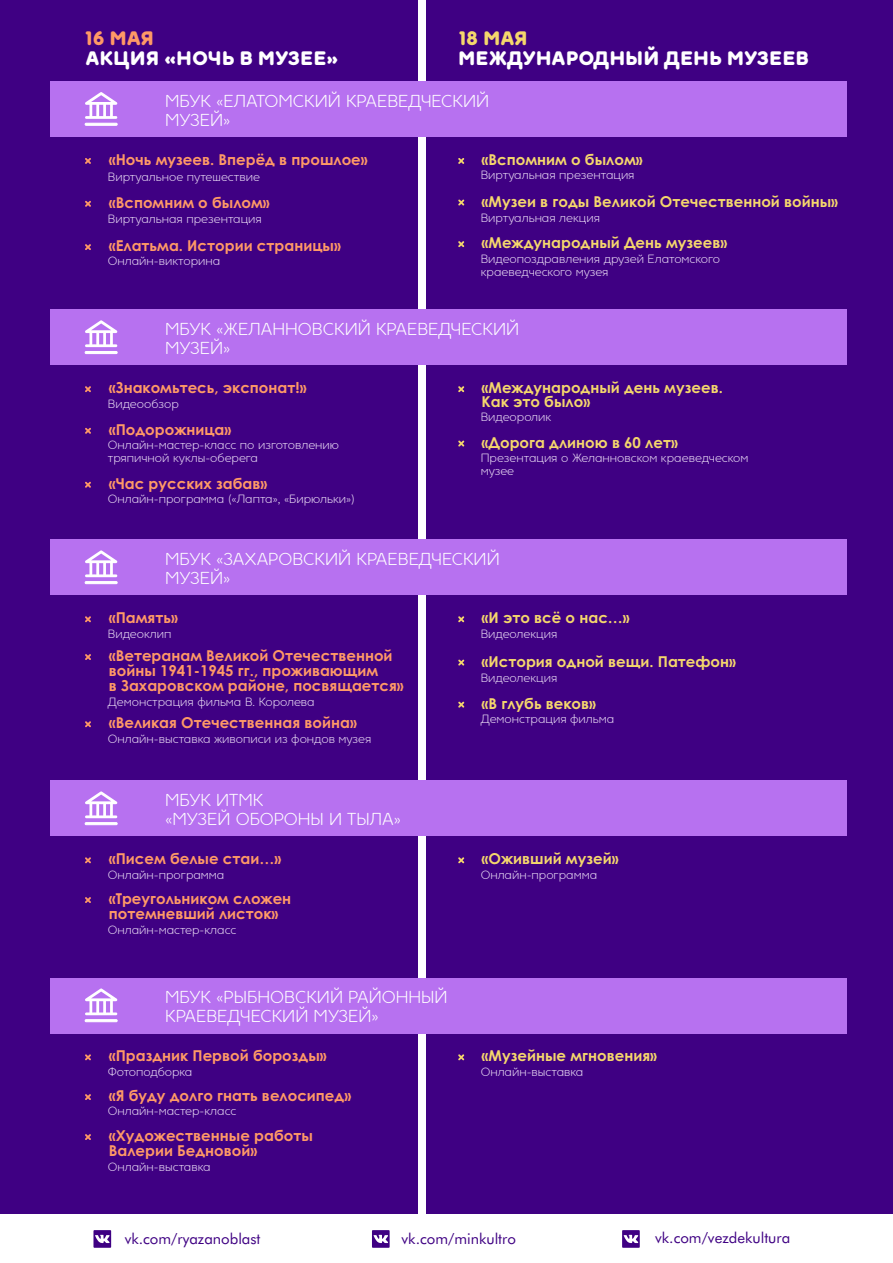
<style>
.page{position:relative;width:893px;height:1263px;background:#fff}
.page>*{position:absolute;margin:0;border:0;box-sizing:border-box;transform-origin:0 0}
.t1{font:900 19.5px "Ultima Pro";color:#fff}
.t2{font:900 19.5px "Ultima Pro";color:#f96}
.t3{font:900 19.5px "Ultima Pro";color:#f5d76c}
.t4{font:17.25px/19px "Ultima Pro Lt";color:#fff}
.t5{font:700 15px/15.1px "Century Gothic";color:#f96}
.t6{font:700 15px/14.1px "Century Gothic";color:#f5d76c}
.t7{font:15px "Futura Bk BT Rusbyme";color:#3f0083}
.t8{font:12px/13.2px "Ultima Pro Lt";color:#e6d7f2}
</style>
<div class="page">
<div style="left:0;top:0;width:417px;height:1213px;background:#3f0083"></div>
<div style="left:427px;top:0;width:466px;height:1213px;background:#3f0083"></div>
<div style="left:50px;top:81px;width:796px;height:56px;background:#b771f0"></div>
<svg style="left:85px;top:92px;width:32px;height:27px"></svg>
<div style="left:85px;top:123px;width:33px;height:3px;background:#fff;border:1px solid #fff"></div>
<svg style="left:85px;top:158px;width:6px;height:6px"></svg>
<svg style="left:85px;top:201px;width:6px;height:6px"></svg>
<svg style="left:85px;top:244px;width:6px;height:6px"></svg>
<svg style="left:458px;top:158px;width:6px;height:6px"></svg>
<svg style="left:458px;top:199px;width:6px;height:7px"></svg>
<svg style="left:458px;top:241px;width:6px;height:6px"></svg>
<div style="left:50px;top:309px;width:796px;height:56px;background:#b771f0"></div>
<svg style="left:85px;top:320px;width:32px;height:27px"></svg>
<div style="left:85px;top:351px;width:33px;height:3px;background:#fff;border:1px solid #fff"></div>
<svg style="left:85px;top:386px;width:6px;height:6px"></svg>
<svg style="left:85px;top:428px;width:6px;height:6px"></svg>
<svg style="left:85px;top:482px;width:6px;height:6px"></svg>
<svg style="left:458px;top:386px;width:6px;height:6px"></svg>
<svg style="left:458px;top:440px;width:6px;height:7px"></svg>
<svg style="left:93px;top:1230px;width:18px;height:18px"></svg>
<svg style="left:372px;top:1230px;width:18px;height:18px"></svg>
<svg style="left:622px;top:1230px;width:18px;height:18px"></svg>
<div style="left:50px;top:539px;width:796px;height:56px;background:#b771f0"></div>
<svg style="left:85px;top:550px;width:32px;height:27px"></svg>
<div style="left:85px;top:581px;width:33px;height:3px;background:#fff;border:1px solid #fff"></div>
<svg style="left:85px;top:616px;width:6px;height:6px"></svg>
<svg style="left:85px;top:654px;width:6px;height:6px"></svg>
<svg style="left:458px;top:616px;width:6px;height:6px"></svg>
<svg style="left:458px;top:659px;width:6px;height:7px"></svg>
<svg style="left:458px;top:702px;width:6px;height:6px"></svg>
<div style="left:50px;top:780px;width:796px;height:56px;background:#b771f0"></div>
<svg style="left:85px;top:791px;width:32px;height:27px"></svg>
<div style="left:85px;top:822px;width:33px;height:3px;background:#fff;border:1px solid #fff"></div>
<svg style="left:85px;top:857px;width:6px;height:6px"></svg>
<svg style="left:458px;top:857px;width:6px;height:6px"></svg>
<svg style="left:85px;top:897px;width:6px;height:6px"></svg>
<svg style="left:85px;top:721px;width:6px;height:6px"></svg>
<div style="left:50px;top:977px;width:796px;height:56px;background:#b771f0"></div>
<svg style="left:85px;top:988px;width:32px;height:27px"></svg>
<div style="left:85px;top:1019px;width:33px;height:3px;background:#fff;border:1px solid #fff"></div>
<svg style="left:85px;top:1054px;width:6px;height:6px"></svg>
<svg style="left:458px;top:1054px;width:6px;height:6px"></svg>
<svg style="left:85px;top:1094px;width:6px;height:6px"></svg>
<svg style="left:85px;top:1134px;width:6px;height:6px"></svg>
<h1 class="t2" style="left:86px;top:30px;width:70px">16 МАЯ</h1>
<h1 class="t3" style="left:459px;top:30px;width:70px">18 МАЯ</h1>
<h1 class="t1" style="left:85px;top:51px;width:255px">АКЦИЯ «НОЧЬ В МУЗЕЕ»</h1>
<h1 class="t1" style="left:458px;top:50px;width:352px">МЕЖДУНАРОДНЫЙ ДЕНЬ МУЗЕЕВ</h1>
<h2 class="t4" style="left:165px;top:93px;width:326px">МБУК «ЕЛАТОМСКИЙ КРАЕВЕДЧЕСКИЙ<br>МУЗЕЙ»</h2>
<p class="t5" style="left:109px;top:153px;width:260px">«Ночь музеев. Вперёд в прошлое»</p>
<p class="t6" style="left:482px;top:154px;width:163px">«Вспомним о былом»</p>
<p class="t8" style="left:108px;top:171px;width:154px">Виртуальное путешествие</p>
<p class="t8" style="left:481px;top:170px;width:155px">Виртуальная презентация</p>
<p class="t5" style="left:109px;top:196px;width:163px">«Вспомним о былом»</p>
<p class="t6" style="left:482px;top:195px;width:358px">«Музеи в годы Великой Отечественной войны»</p>
<p class="t8" style="left:108px;top:213px;width:155px">Виртуальная презентация</p>
<p class="t8" style="left:481px;top:212px;width:121px">Виртуальная лекция</p>
<p class="t5" style="left:109px;top:240px;width:234px">«Елатьма. Истории страницы»</p>
<p class="t8" style="left:108px;top:255px;width:114px">Онлайн-викторина</p>
<p class="t6" style="left:482px;top:237px;width:247px">«Международный День музеев»</p>
<p class="t8" style="left:481px;top:254px;width:241px">Видеопоздравления друзей Елатомского краеведческого музея</p>
<h2 class="t4" style="left:165px;top:321px;width:356px">МБУК «ЖЕЛАННОВСКИЙ КРАЕВЕДЧЕСКИЙ<br>МУЗЕЙ»</h2>
<p class="t5" style="left:109px;top:382px;width:199px">«Знакомьтесь, экспонат!»</p>
<p class="t8" style="left:108px;top:398px;width:72px">Видеообзор</p>
<p class="t5" style="left:109px;top:423px;width:124px">«Подорожница»</p>
<p class="t8" style="left:108px;top:439px;width:233px">Онлайн-мастер-класс по изготовлению тряпичной куклы-оберега</p>
<p class="t5" style="left:109px;top:477px;width:160px">«Час русских забав»</p>
<p class="t8" style="left:108px;top:494px;width:248px">Онлайн-программа («Лапта», «Бирюльки»)</p>
<p class="t6" style="left:482px;top:382px;width:243px">«Международный день музеев.<br>Как это было»</p>
<p class="t8" style="left:481px;top:411px;width:72px">Видеоролик</p>
<p class="t6" style="left:482px;top:436px;width:198px">«Дорога длиною в 60 лет»</p>
<p class="t8" style="left:481px;top:452px;width:269px">Презентация о Желанновском краеведческом музее</p>
<h2 class="t4" style="left:165px;top:551px;width:336px">МБУК «ЗАХАРОВСКИЙ КРАЕВЕДЧЕСКИЙ<br>МУЗЕЙ»</h2>
<p class="t5" style="left:109px;top:612px;width:71px">«Память»</p>
<p class="t8" style="left:108px;top:629px;width:65px">Видеоклип</p>
<p class="t5" style="left:109px;top:649px;width:297px">«Ветеранам Великой Отечественной войны 1941-1945 гг., проживающим<br>в Захаровском районе, посвящается»</p>
<p class="t8" style="left:108px;top:696px;width:208px">Демонстрация фильма В. Королева</p>
<p class="t5" style="left:109px;top:717px;width:250px">«Великая Отечественная война»</p>
<p class="t8" style="left:108px;top:733px;width:265px">Онлайн-выставка живописи из фондов музея</p>
<h2 class="t4" style="left:165px;top:792px;width:237px">МБУК ИТМК<br>«МУЗЕЙ ОБОРОНЫ И ТЫЛА»</h2>
<p class="t5" style="left:109px;top:853px;width:174px">«Писем белые стаи…»</p>
<p class="t8" style="left:108px;top:869px;width:118px">Онлайн-программа</p>
<p class="t5" style="left:109px;top:892px;width:184px">«Треугольником сложен потемневший листок»</p>
<p class="t8" style="left:108px;top:924px;width:130px">Онлайн-мастер-класс</p>
<h2 class="t4" style="left:165px;top:989px;width:284px">МБУК «РЫБНОВСКИЙ РАЙОННЫЙ<br>КРАЕВЕДЧЕСКИЙ МУЗЕЙ»</h2>
<p class="t5" style="left:109px;top:1050px;width:220px">«Праздник Первой борозды»</p>
<p class="t8" style="left:108px;top:1066px;width:86px">Фотоподборка</p>
<p class="t5" style="left:109px;top:1089px;width:244px">«Я буду долго гнать велосипед»</p>
<p class="t8" style="left:108px;top:1106px;width:130px">Онлайн-мастер-класс</p>
<p class="t5" style="left:109px;top:1129px;width:206px">«Художественные работы<br>Валерии Бедновой»</p>
<p class="t8" style="left:108px;top:1161px;width:104px">Онлайн-выставка</p>
<p class="t6" style="left:482px;top:612px;width:150px">«И это всё о нас…»</p>
<p class="t8" style="left:481px;top:628px;width:78px">Видеолекция</p>
<p class="t6" style="left:482px;top:655px;width:256px">«История одной вещи. Патефон»</p>
<p class="t8" style="left:481px;top:672px;width:78px">Видеолекция</p>
<p class="t6" style="left:482px;top:698px;width:116px">«В глубь веков»</p>
<p class="t8" style="left:481px;top:714px;width:135px">Демонстрация фильма</p>
<p class="t6" style="left:482px;top:853px;width:139px">«Оживший музей»</p>
<p class="t8" style="left:481px;top:869px;width:118px">Онлайн-программа</p>
<p class="t6" style="left:482px;top:1050px;width:177px">«Музейные мгновения»</p>
<p class="t8" style="left:481px;top:1066px;width:104px">Онлайн-выставка</p>
<p class="t7" style="left:125px;top:1232px;width:137px">vk.com/ryazanoblast</p>
<p class="t7" style="left:402px;top:1232px;width:116px">vk.com/minkultro</p>
<p class="t7" style="left:655px;top:1231px;width:137px">vk.com/vezdekultura</p>
</div>
